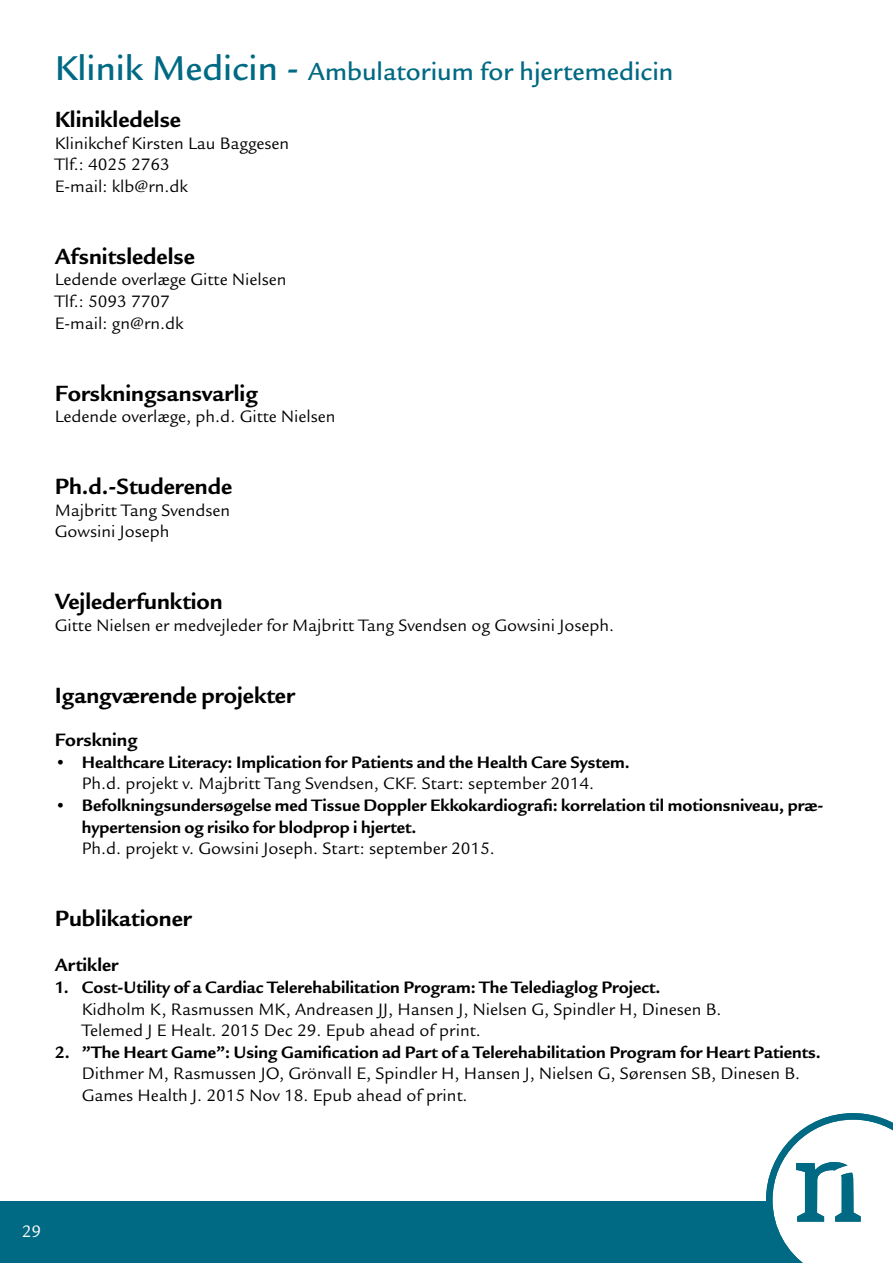
<style>
.page{position:relative;width:893px;height:1263px;background:#fff}
.page>*{position:absolute;margin:0;border:0;box-sizing:border-box;transform-origin:0 0}
.t1{font:500 27px "Legacy Sans ITC Std";color:#006983}
.t2{font:700 24px "Legacy Sans ITC Std";color:#000}
.t3{font:700 19.5px "Legacy Sans ITC Std";color:#000}
.t4{font:18px/21.6px "Legacy Sans ITC Std";color:#000}
.t5{font:700 18px/21.6px "Legacy Sans ITC Std";color:#000}
.t6{font:18px "Legacy Sans ITC Std";color:#fff}
.s1{font-size:37.5px}
</style>
<div class="page">
<div style="left:0;top:1202px;width:770px;height:61px;background:#006983"></div>
<svg style="left:766px;top:1113px;width:127px;height:150px"></svg>
<h1 class="t1" style="left:55px;top:56px;width:620px"><span class="s1">Klinik Medicin -</span> Ambulatorium for hjertemedicin</h1>
<h2 class="t2" style="left:55px;top:106px;width:128px">Klinikledelse</h2>
<p class="t4" style="left:55px;top:132px;width:236px">Klinikchef Kirsten Lau Baggesen<br>Tlf.: 4025 2763<br>E-mail: klb@rn.dk</p>
<h2 class="t2" style="left:55px;top:242px;width:142px">Afsnitsledelse</h2>
<p class="t4" style="left:55px;top:269px;width:233px">Ledende overlæge Gitte Nielsen<br>Tlf.: 5093 7707<br>E-mail: gn@rn.dk</p>
<h2 class="t2" style="left:55px;top:379px;width:204px">Forskningsansvarlig</h2>
<p class="t4" style="left:55px;top:406px;width:282px">Ledende overlæge, ph.d. Gitte Nielsen</p>
<h2 class="t2" style="left:55px;top:473px;width:179px">Ph.d.-Studerende</h2>
<p class="t4" style="left:55px;top:499px;width:177px">Majbritt Tang Svendsen<br>Gowsini Joseph</p>
<h2 class="t2" style="left:55px;top:588px;width:169px">Vejlederfunktion</h2>
<p class="t4" style="left:55px;top:615px;width:561px">Gitte Nielsen er medvejleder for Majbritt Tang Svendsen og Gowsini Joseph.</p>
<h2 class="t2" style="left:55px;top:682px;width:242px">Igangværende projekter</h2>
<p class="t3" style="left:55px;top:729px;width:84px">Forskning</p>
<p class="t5" style="left:55px;top:751px;width:576px">• Healthcare Literacy: Implication for Patients and the Health Care System.</p>
<p class="t4" style="left:82px;top:773px;width:514px">Ph.d. projekt v. Majbritt Tang Svendsen, CKF. Start: september 2014.</p>
<p class="t5" style="left:82px;top:795px;width:743px;text-indent:-27px">• Befolkningsundersøgelse med Tissue Doppler Ekkokardiografi: korrelation til motionsniveau, præ&shy;hypertension og risiko for blodprop i hjertet.</p>
<p class="t4" style="left:82px;top:838px;width:414px">Ph.d. projekt v. Gowsini Joseph. Start: september 2015.</p>
<h2 class="t2" style="left:55px;top:905px;width:138px">Publikationer</h2>
<p class="t3" style="left:55px;top:954px;width:65px">Artikler</p>
<p class="t5" style="left:55px;top:976px;width:607px">1. Cost-Utility of a Cardiac Telerehabilitation Program: The Telediaglog Project.</p>
<p class="t4" style="left:82px;top:998px;width:641px">Kidholm K, Rasmussen MK, Andreasen JJ, Hansen J, Nielsen G, Spindler H, Dinesen B.<br>Telemed J E Healt. 2015 Dec 29. Epub ahead of print.</p>
<p class="t5" style="left:55px;top:1041px;width:767px">2. ”The Heart Game”: Using Gamification ad Part of a Telerehabilitation Program for Heart Patients.</p>
<p class="t4" style="left:82px;top:1063px;width:720px">Dithmer M, Rasmussen JO, Grönvall E, Spindler H, Hansen J, Nielsen G, Sørensen SB, Dinesen B.<br>Games Health J. 2015 Nov 18. Epub ahead of print.</p>
<p class="t6" style="left:22px;top:1221px;width:21px">29</p>
</div>
